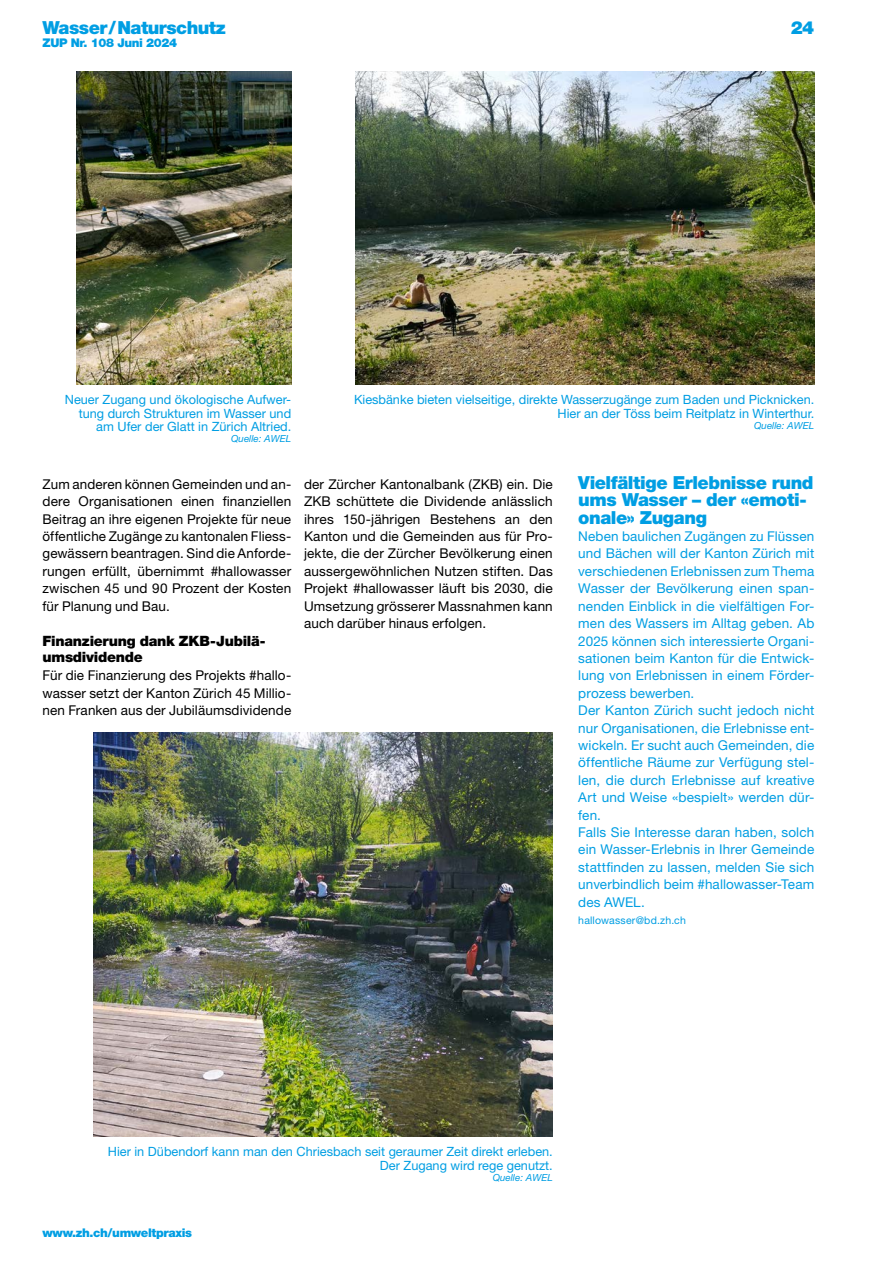
<style>
.page{position:relative;width:893px;height:1263px;background:#fff}
.page>*{position:absolute;margin:0;border:0;box-sizing:border-box;transform-origin:0 0}
.Boxen_CYAN_H2-12-BoxenTitel{font:900 18px/17.4px "Helvetica Neue LT Std";letter-spacing:-.025em;color:#009ee3}
.H1-9_5-Zwi-Titel{font:900 14.25px/16.4px "Helvetica Neue LT Std";letter-spacing:-.015em;color:#000}
.P-9-Text-Block{font:13.5px/17.4px "Helvetica Neue LT Std";letter-spacing:.01em;color:#000;text-align:justify}
.Boxen_CYAN_P-9-BoxenTEXT{font:13.5px/17.4px "Helvetica Neue LT Std";letter-spacing:.01em;color:#009ee3;text-align:justify}
.P-8_5-Legende-Cyan{font:12.75px/13.5px "Helvetica Neue LT Std";color:#009ee3;text-align:right}
.t1{font:900 12px "Helvetica Neue LT Std";letter-spacing:-.03em;color:#009ee3}
.Boxen_CYAN_P-7-BoxenTEXT{font:10.5px "Helvetica Neue LT Std";letter-spacing:.02em;color:#009ee3}
.P-6_5-Quelle-Cyan{font:italic 9.75px "Helvetica Neue LT Std";color:#009ee3}
</style>
<div class="page">
<img style="left:77px;top:71px;width:214px;height:313px">
<img style="left:355px;top:71px;width:459px;height:313px">
<img style="left:94px;top:732px;width:459px;height:404px">
<h1 class="Boxen_CYAN_H2-12-BoxenTitel" style="left:43px;top:19px;width:185px">Wasser/Naturschutz</h1>
<p class="t1" style="left:43px;top:35px;width:136px">ZUP Nr. 108 Juni 2024</p>
<h1 class="Boxen_CYAN_H2-12-BoxenTitel" style="left:791px;top:19px;width:25px">24</h1>
<p class="P-8_5-Legende-Cyan" style="left:65px;top:393px;width:228px">Neuer Zugang und ökologische Aufwer&shy;tung durch Strukturen im Wasser und am Ufer der Glatt in Zürich Altried.</p>
<p class="P-6_5-Quelle-Cyan" style="left:231px;top:433px;width:62px">Quelle: AWEL</p>
<p class="P-8_5-Legende-Cyan" style="left:354px;top:393px;width:462px">Kiesbänke bieten vielseitige, direkte Wasserzugänge zum Baden und Picknicken.<br>Hier an der Töss beim Reitplatz in Winterthur.</p>
<p class="P-6_5-Quelle-Cyan" style="left:754px;top:420px;width:62px">Quelle: AWEL</p>
<p class="P-9-Text-Block" style="left:43px;top:475px;width:250px">Zum anderen können Gemeinden und an&shy;dere Organisationen einen finanziellen Beitrag an ihre eigenen Projekte für neue öffentliche Zugänge zu kantonalen Fliess&shy;gewässern beantragen. Sind die Anforde&shy;rungen erfüllt, übernimmt #hallowasser zwischen 45 und 90 Prozent der Kosten für Planung und Bau.</p>
<h1 class="H1-9_5-Zwi-Titel" style="left:43px;top:632px;width:224px">Finanzierung dank ZKB-Jubilä&shy;umsdividende</h1>
<p class="P-9-Text-Block" style="left:43px;top:667px;width:250px">Für die Finanzierung des Projekts #hallo&shy;wasser setzt der Kanton Zürich 45 Millio&shy;nen Franken aus der Jubiläumsdividende</p>
<p class="P-9-Text-Block" style="left:304px;top:475px;width:250px">der Zürcher Kantonalbank (ZKB) ein. Die ZKB schüttete die Dividende anlässlich ihres 150-jährigen Bestehens an den Kanton und die Gemeinden aus für Pro&shy;jekte, die der Zürcher Bevölkerung einen aussergewöhnlichen Nutzen stiften. Das Projekt #hallowasser läuft bis 2030, die Umsetzung grösserer Massnahmen kann auch darüber hinaus erfolgen.</p>
<h2 class="Boxen_CYAN_H2-12-BoxenTitel" style="left:578px;top:474px;width:237px">Vielfältige Erlebnisse rund ums Wasser – der «emoti&shy;onale» Zugang</h2>
<p class="Boxen_CYAN_P-9-BoxenTEXT" style="left:578px;top:527px;width:238px">Neben baulichen Zugängen zu Flüssen und Bächen will der Kanton Zürich mit verschiedenen Erlebnissen zum Thema Wasser der Bevölkerung einen span&shy;nenden Einblick in die vielfältigen For&shy;men des Wassers im Alltag geben. Ab 2025 können sich interessierte Organi&shy;sationen beim Kanton für die Entwick&shy;lung von Erlebnissen in einem Förder&shy;prozess bewerben.</p>
<p class="Boxen_CYAN_P-9-BoxenTEXT" style="left:578px;top:701px;width:238px">Der Kanton Zürich sucht jedoch nicht nur Organisationen, die Erlebnisse ent&shy;wickeln. Er sucht auch Gemeinden, die öffentliche Räume zur Verfügung stel&shy;len, die durch Erlebnisse auf kreative Art und Weise «bespielt» werden dür&shy;fen.</p>
<p class="Boxen_CYAN_P-9-BoxenTEXT" style="left:578px;top:823px;width:237px">Falls Sie Interesse daran haben, solch ein Wasser-Erlebnis in Ihrer Gemeinde stattfinden zu lassen, melden Sie sich unverbindlich beim #hallowasser-Team des AWEL.</p>
<p class="Boxen_CYAN_P-7-BoxenTEXT" style="left:578px;top:914px;width:109px">hallowasser@bd.zh.ch</p>
<p class="P-8_5-Legende-Cyan" style="left:108px;top:1145px;width:446px">Hier in Dübendorf kann man den Chriesbach seit geraumer Zeit direkt erleben.<br>Der Zugang wird rege genutzt.</p>
<p class="P-6_5-Quelle-Cyan" style="left:493px;top:1172px;width:62px">Quelle: AWEL</p>
<p class="t1" style="left:43px;top:1226px;width:151px">www.zh.ch/umweltpraxis</p>
</div>
